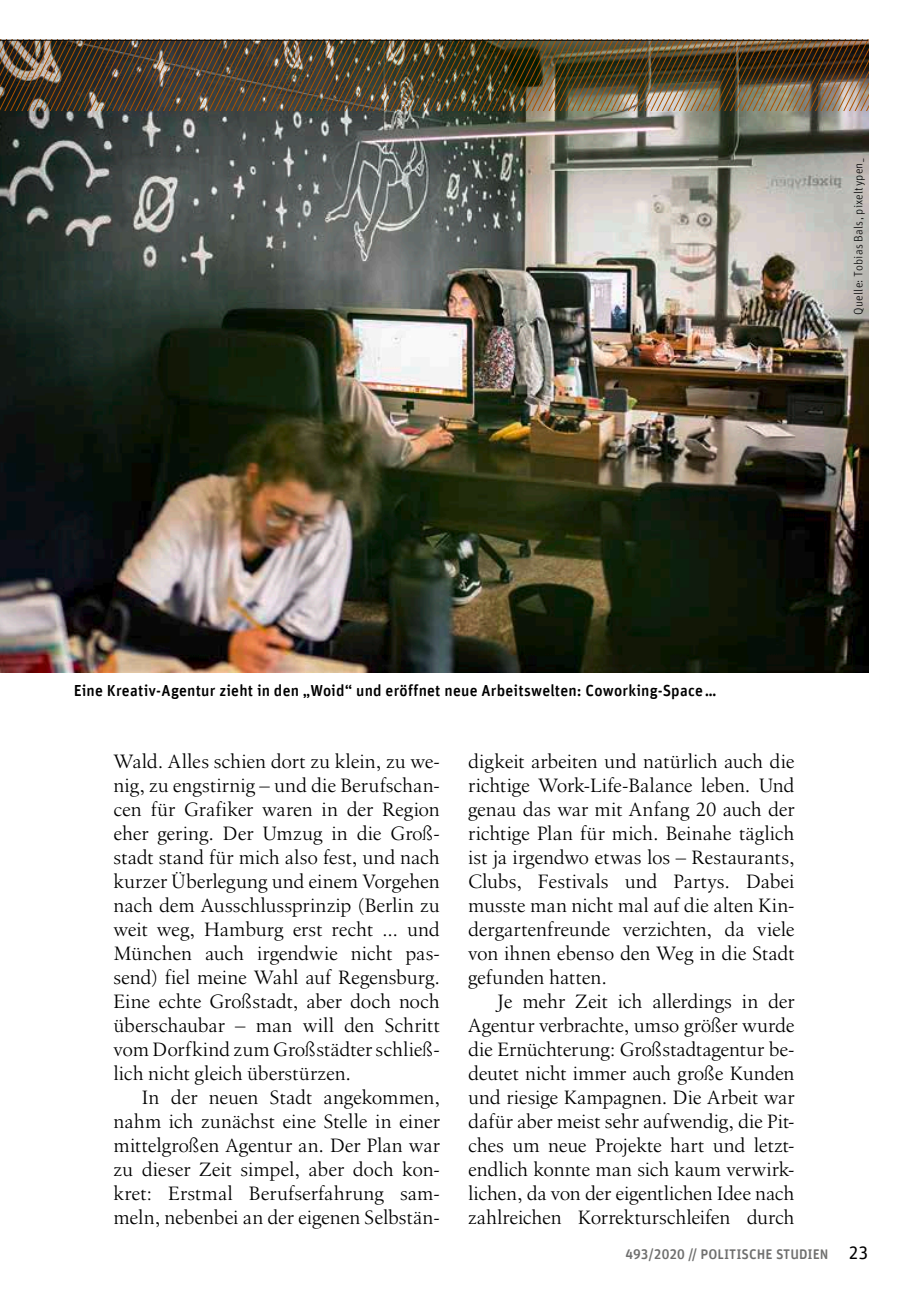
<style>
.page{position:relative;width:908px;height:1304px;background:#fff}
.page>*{position:absolute;margin:0;border:0;box-sizing:border-box;transform-origin:0 0}
.t1{font:20px/24px "Birka LT Pro";letter-spacing:-.005em;color:#000;text-align:justify}
.t2{font:500 16px "Unit Rounded Offc";letter-spacing:.01em;color:#000}
.t3{font:500 14px "Unit Rounded Offc";color:#6f6f6e}
.t4{font:300 12px "Unit Rounded Offc";letter-spacing:.02em;color:#000}
.s1{font-weight:400;font-size:18px;color:#000}
</style>
<div class="page">
<img style="left:0;top:110px;width:867px;height:562px">
<img style="left:0;top:41px;width:867px;height:69px">
<hr style="left:0;top:40px;width:867px;height:1px;background:#000">
<p class="t4" style="left:851px;top:315px;width:158px;rotate:-90deg">Quelle: Tobias Bals, pixeltypen_</p>
<p class="t2" style="left:74px;top:681px;width:644px">Eine Kreativ-Agentur zieht in den „Woid“ und eröffnet neue Arbeitswelten: Coworking-Space…</p>
<p class="t1" style="left:113px;top:749px;width:328px">Wald. Alles schien dort zu klein, zu we&shy;nig, zu engstirnig – und die Berufschan&shy;cen für Grafiker waren in der Region eher gering. Der Umzug in die Groß&shy;stadt stand für mich also fest, und nach kurzer Überlegung und einem Vorgehen nach dem Ausschlussprinzip (Berlin zu weit weg, Hamburg erst recht … und München auch irgendwie nicht pas&shy;send) fiel meine Wahl auf Regensburg.<br>Eine echte Großstadt, aber doch noch überschaubar – man will den Schritt vom Dorfkind zum Großstädter schließ&shy;lich nicht gleich überstürzen.</p>
<p class="t1" style="left:113px;top:1085px;width:328px;text-indent:28px">In der neuen Stadt angekommen, nahm ich zunächst eine Stelle in einer mittelgroßen Agentur an. Der Plan war zu dieser Zeit simpel, aber doch kon&shy;kret: Erstmal Berufserfahrung sam&shy;meln, nebenbei an der eigenen Selbstän-</p>
<p class="t1" style="left:468px;top:749px;width:328px">digkeit arbeiten und natürlich auch die richtige Work-Life-Balance leben. Und genau das war mit Anfang 20 auch der richtige Plan für mich. Beinahe täglich ist ja irgendwo etwas los – Restaurants, Clubs, Festivals und Partys. Dabei musste man nicht mal auf die alten Kin&shy;dergartenfreunde verzichten, da viele von ihnen ebenso den Weg in die Stadt gefunden hatten.</p>
<p class="t1" style="left:468px;top:989px;width:328px;text-indent:28px">Je mehr Zeit ich allerdings in der Agentur verbrachte, umso größer wurde die Ernüchterung: Großstadtagentur be&shy;deutet nicht immer auch große Kunden und riesige Kampagnen. Die Arbeit war dafür aber meist sehr aufwendig, die Pit&shy;ches um neue Projekte hart und letzt&shy;endlich konnte man sich kaum verwirk&shy;lichen, da von der eigentlichen Idee nach zahlreichen Korrekturschleifen durch</p>
<p class="t3" style="left:625px;top:1246px;width:244px">493/2020 // POLITISCHE STUDIEN <span class="s1">23</span></p>
</div>
